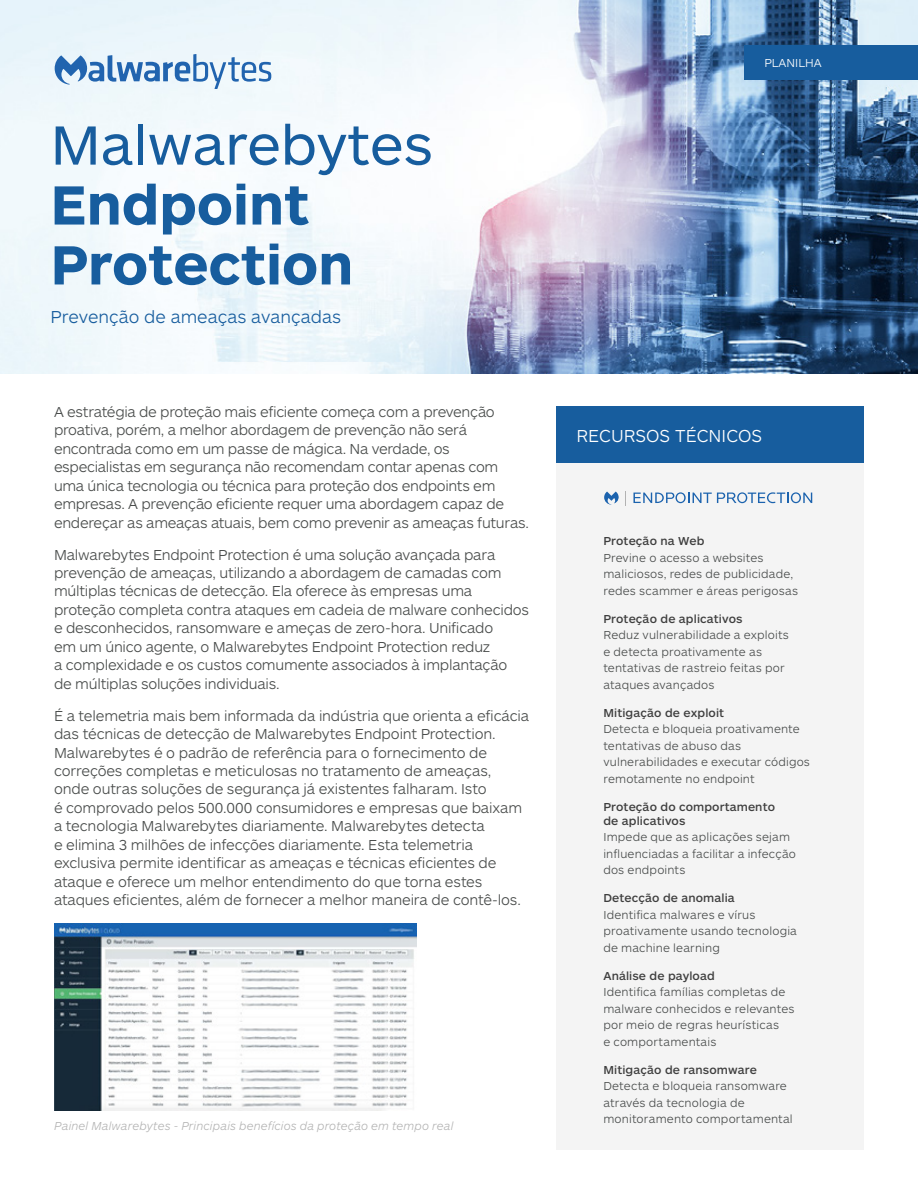
<style>
.page{position:relative;width:918px;height:1188px;background:#fff}
.page>*{position:absolute;margin:0;border:0;box-sizing:border-box;transform-origin:0 0}
.STAR_HIDE{font:700 57.3px/59.8px "ARS Maquette Pro";color:#175d9e}
.t1{font:300 18px "ARS Maquette Pro";color:#175d9e}
.t2{font:300 18px "ARS Maquette Pro";color:#fff}
.Body_Copy{font:300 15px/18.5px "ARS Maquette Pro";letter-spacing:-.015em;color:#484b4a}
.Body_-_Sidebar{font:300 12px/16.5px "ARS Maquette Pro";letter-spacing:.015em;color:#484b4a}
.Sidebar_-_H2{font:500 12px/14.4px "ARS Maquette Pro";letter-spacing:.01em;color:#3e3e3e}
.Citation{font:italic 300 12px "ARS Maquette Pro";letter-spacing:.005em;color:#b3b3b3}
.t3{font:300 12px "ARS Maquette Pro";color:#fff}
.s1{font-weight:400}
</style>
<div class="page">
<img style="left:0;top:0;width:918px;height:374px">
<div style="left:556px;top:456px;width:308px;height:694px;background:#f4f4f4"></div>
<svg style="left:633px;top:492px;width:179px;height:11px"></svg>
<svg style="left:604px;top:492px;width:15px;height:13px"></svg>
<div style="left:556px;top:406px;width:308px;height:57px;background:#175d9e"></div>
<img style="left:54px;top:924px;width:363px;height:186px">
<div style="left:744px;top:45px;width:174px;height:35px;background:#175d9e"></div>
<svg style="left:55px;top:54px;width:216px;height:35px"></svg>
<p class="STAR_HIDE" style="left:51px;top:112px;width:384px"><span class="s1">Malwarebytes<br></span>Endpoint<br>Protection</p>
<h2 class="t1" style="left:51px;top:306px;width:292px">Prevenção de ameaças avançadas</h2>
<p class="Body_Copy" style="left:54px;top:402px;width:477px">A estratégia de proteção mais eficiente começa com a prevenção proativa, porém, a melhor abordagem de prevenção não será encontrada como em um passe de mágica. Na verdade, os especialistas em segurança não recomendam contar apenas com uma única tecnologia ou técnica para proteção dos endpoints em empresas. A prevenção eficiente requer uma abordagem capaz de endereçar as ameaças atuais, bem como prevenir as ameaças futuras.</p>
<p class="Body_Copy" style="left:54px;top:544px;width:476px">Malwarebytes Endpoint Protection é uma solução avançada para prevenção de ameaças, utilizando a abordagem de camadas com múltiplas técnicas de detecção. Ela oferece às empresas uma proteção completa contra ataques em cadeia de malware conhecidos e desconhecidos, ransomware e ameças de zero-hora. Unificado<br>em um único agente, o Malwarebytes Endpoint Protection reduz<br>a complexidade e os custos comumente associados à implantação de múltiplas soluções individuais.</p>
<p class="Body_Copy" style="left:54px;top:706px;width:477px">É a telemetria mais bem informada da indústria que orienta a eficácia das técnicas de detecção de Malwarebytes Endpoint Protection.<br>Malwarebytes é o padrão de referência para o fornecimento de correções completas e meticulosas no tratamento de ameaças, onde outras soluções de segurança já existentes falharam. Isto<br>é comprovado pelos 500.000 consumidores e empresas que baixam a tecnologia Malwarebytes diariamente. Malwarebytes detecta<br>e elimina 3 milhões de infecções diariamente. Esta telemetria exclusiva permite identificar as ameaças e técnicas eficientes de ataque e oferece um melhor entendimento do que torna estes ataques eficientes, além de fornecer a melhor maneira de contê-los.</p>
<p class="Citation" style="left:54px;top:1118px;width:401px">Painel Malwarebytes - Principais benefícios da proteção em tempo real</p>
<p class="t3" style="left:764px;top:55px;width:59px">PLANILHA</p>
<p class="t2" style="left:576px;top:424px;width:187px">RECURSOS TÉCNICOS</p>
<p class="Sidebar_-_H2" style="left:603px;top:533px;width:102px">Proteção na Web</p>
<p class="Body_-_Sidebar" style="left:603px;top:549px;width:196px">Previne o acesso a websites maliciosos, redes de publicidade, redes scammer e áreas perigosas</p>
<p class="Sidebar_-_H2" style="left:603px;top:611px;width:141px">Proteção de aplicativos</p>
<p class="Body_-_Sidebar" style="left:603px;top:626px;width:187px">Reduz vulnerabilidade a exploits e detecta proativamente as tentativas de rastreio feitas por ataques avançados</p>
<p class="Sidebar_-_H2" style="left:603px;top:705px;width:122px">Mitigação de exploit</p>
<p class="Body_-_Sidebar" style="left:603px;top:720px;width:208px">Detecta e bloqueia proativamente tentativas de abuso das vulnerabilidades e executar códigos remotamente no endpoint</p>
<p class="Sidebar_-_H2" style="left:603px;top:799px;width:173px">Proteção do comportamento de aplicativos</p>
<p class="Body_-_Sidebar" style="left:603px;top:828px;width:194px">Impede que as aplicações sejam influenciadas a facilitar a infecção dos endpoints</p>
<p class="Sidebar_-_H2" style="left:603px;top:890px;width:133px">Detecção de anomalia</p>
<p class="Body_-_Sidebar" style="left:603px;top:906px;width:195px">Identifica malwares e vírus proativamente usando tecnologia de machine learning</p>
<p class="Sidebar_-_H2" style="left:603px;top:968px;width:113px">Análise de payload</p>
<p class="Body_-_Sidebar" style="left:603px;top:983px;width:193px">Identifica famílias completas de malware conhecidos e relevantes por meio de regras heurísticas<br>e comportamentais</p>
<p class="Sidebar_-_H2" style="left:603px;top:1062px;width:155px">Mitigação de ransomware</p>
<p class="Body_-_Sidebar" style="left:603px;top:1077px;width:191px">Detecta e bloqueia ransomware através da tecnologia de monitoramento comportamental</p>
</div>
